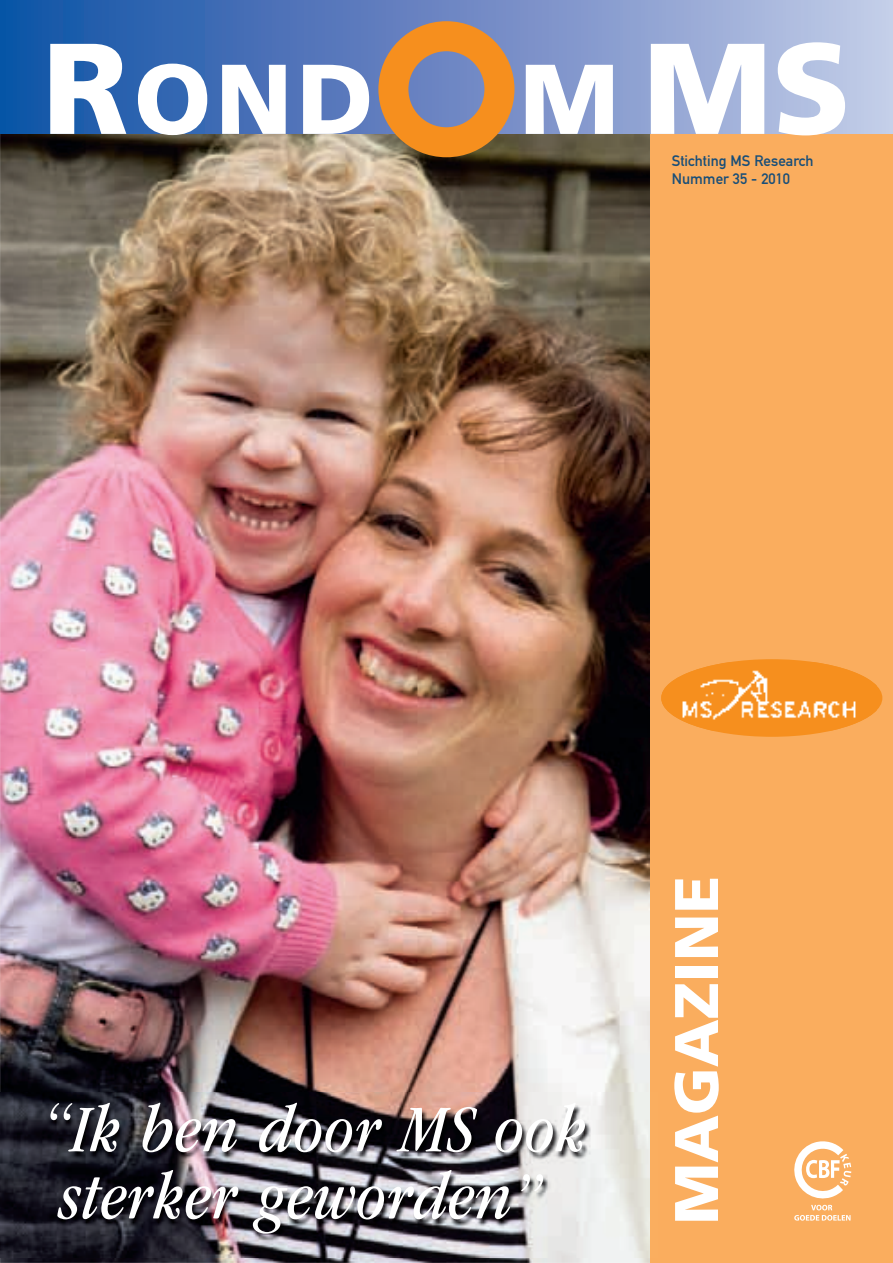
<style>
.page{position:relative;width:893px;height:1263px;background:#fff}
.page>*{position:absolute;margin:0;border:0;box-sizing:border-box;transform-origin:0 0}
.t1{font:900 129px "Frutiger LT Std";color:#fff}
.t2{font:900 99px "Frutiger LT Std";color:#fff}
.t3{font:italic condensed 69px/67.2px "ITC Garamond Std";letter-spacing:.015em;color:#fff}
.t4{font:900 61.5px "Frutiger LT Std";color:#fff}
.t5{font:15px/18px "DIN Mittelschrift Alternate";color:#184e78}
.s1{font-size:129px}
.s2{font-size:99px}
</style>
<div class="page">
<img style="left:0;top:134px;width:651px;height:1129px">
<div style="left:651px;top:134px;width:242px;height:1129px;background:#faad5e"></div>
<svg style="left:794px;top:1141px;width:57px;height:79px"></svg>
<div style="left:0;top:0;width:893px;height:134px;background:linear-gradient(to right,#104ea4,#c5c7e6)"></div>
<svg style="left:378px;top:21px;width:136px;height:136px;background:#b68860"></svg>
<div style="left:661px;top:659px;width:221px;height:78px;background:#f68f1e;border-radius:50%"></div>
<img style="left:661px;top:662px;width:216px;height:69px">
<img style="left:0;top:1092px;width:651px;height:165px">
<h2 class="t2" style="left:43px;top:60px;width:333px"><span class="s1">R</span>OND</h2>
<h1 class="t1" style="left:520px;top:37px;width:333px"><span class="s2">M</span> MS</h1>
<p class="t5" style="left:672px;top:153px;width:143px">Stichting MS Research<br>Nummer 35 - 2010</p>
<h3 class="t3" style="left:43px;top:1101px;width:546px">“Ik ben door MS ook sterker geworden”</h3>
<h3 class="t4" style="left:672px;top:1224px;width:350px;rotate:-90deg">MAGAZINE</h3>
</div>
